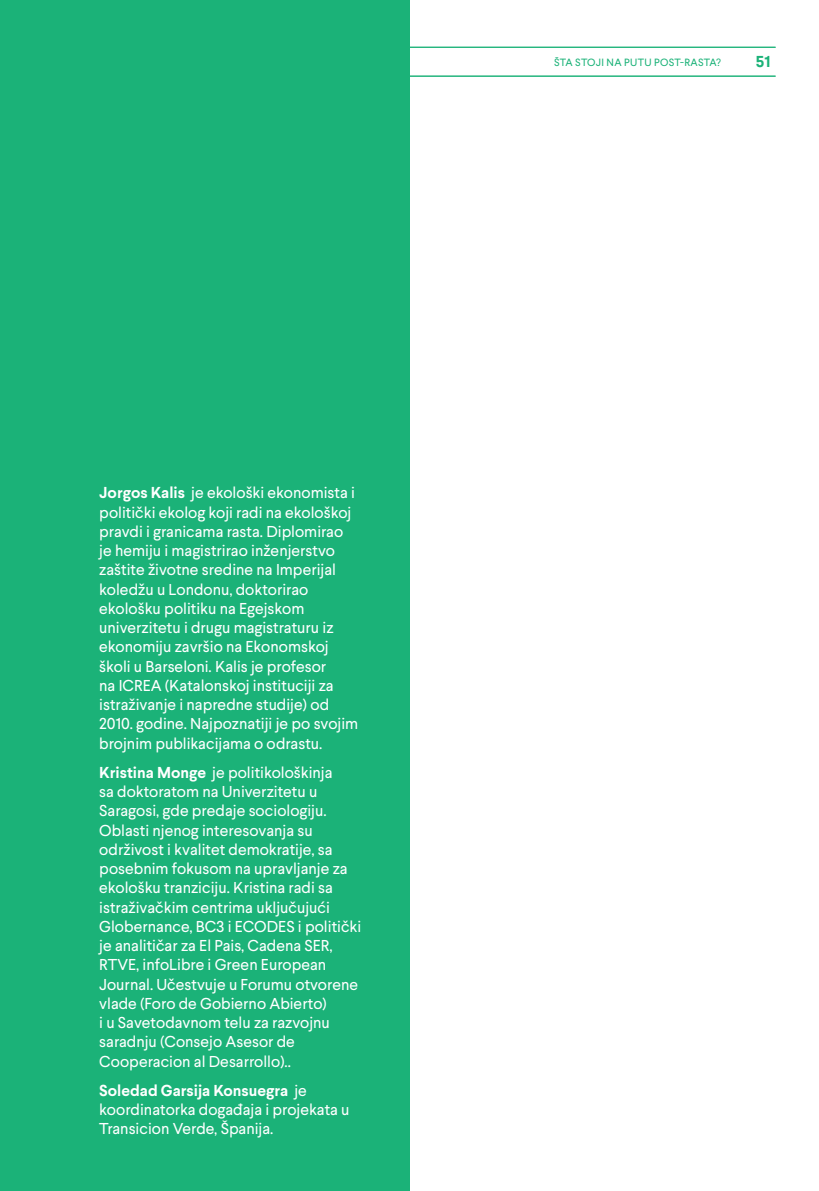
<style>
.page{position:relative;width:819px;height:1191px;background:#fff}
.page>*{position:absolute;margin:0;border:0;box-sizing:border-box;transform-origin:0 0}
.t1{font:15.75px/19.2px "Larsseit";color:#fff}
.t2{font:700 15.75px "Larsseit";color:#1bb278}
.t3{font:10.5px "Larsseit";letter-spacing:.03em;color:#1bb278}
.s1{font-weight:700}
</style>
<div class="page">
<hr style="left:0;top:76px;width:775px;height:1px;background:#1bb278">
<hr style="left:0;top:47px;width:775px;height:1px;background:#1bb278">
<div style="left:0;top:0;width:409px;height:1191px;background:#1bb278"></div>
<p class="t1" style="left:99px;top:483px;width:260px"><span class="s1">Jorgos Kalis</span> je ekološki ekonomista i politički ekolog koji radi na ekološkoj pravdi i granicama rasta. Diplomirao je hemiju i magistrirao inženjerstvo zaštite životne sredine na Imperijal koledžu u Londonu, doktorirao ekološku politiku na Egejskom univerzitetu i drugu magistraturu iz ekonomiju završio na Ekonomskoj školi u Barseloni. Kalis je profesor<br>na ICREA (Katalonskoj instituciji za istraživanje i napredne studije) od 2010. godine. Najpoznatiji je po svojim brojnim publikacijama o odrastu.</p>
<p class="t1" style="left:99px;top:762px;width:263px"><span class="s1">Kristina Monge</span> je politikološkinja<br>sa doktoratom na Univerzitetu u Saragosi, gde predaje sociologiju.<br>Oblasti njenog interesovanja su održivost i kvalitet demokratije, sa posebnim fokusom na upravljanje za ekološku tranziciju. Kristina radi sa istraživačkim centrima uključujući Globernance, BC3 i ECODES i politički je analitičar za El Pais, Cadena SER, RTVE, infoLibre i Green European Journal. Učestvuje u Forumu otvorene vlade (Foro de Gobierno Abierto)<br>i u Savetodavnom telu za razvojnu saradnju (Consejo Asesor de Cooperacion al Desarrollo)..</p>
<p class="t1" style="left:99px;top:1080px;width:252px"><span class="s1">Soledad Garsija Konsuegra</span> je koordinatorka događaja i projekata u<br>Transicion Verde, Španija.</p>
<p class="t3" style="left:554px;top:55px;width:168px">ŠTA STOJI NA PUTU POST-RASTA?</p>
<p class="t2" style="left:755px;top:51px;width:16px">51</p>
</div>
